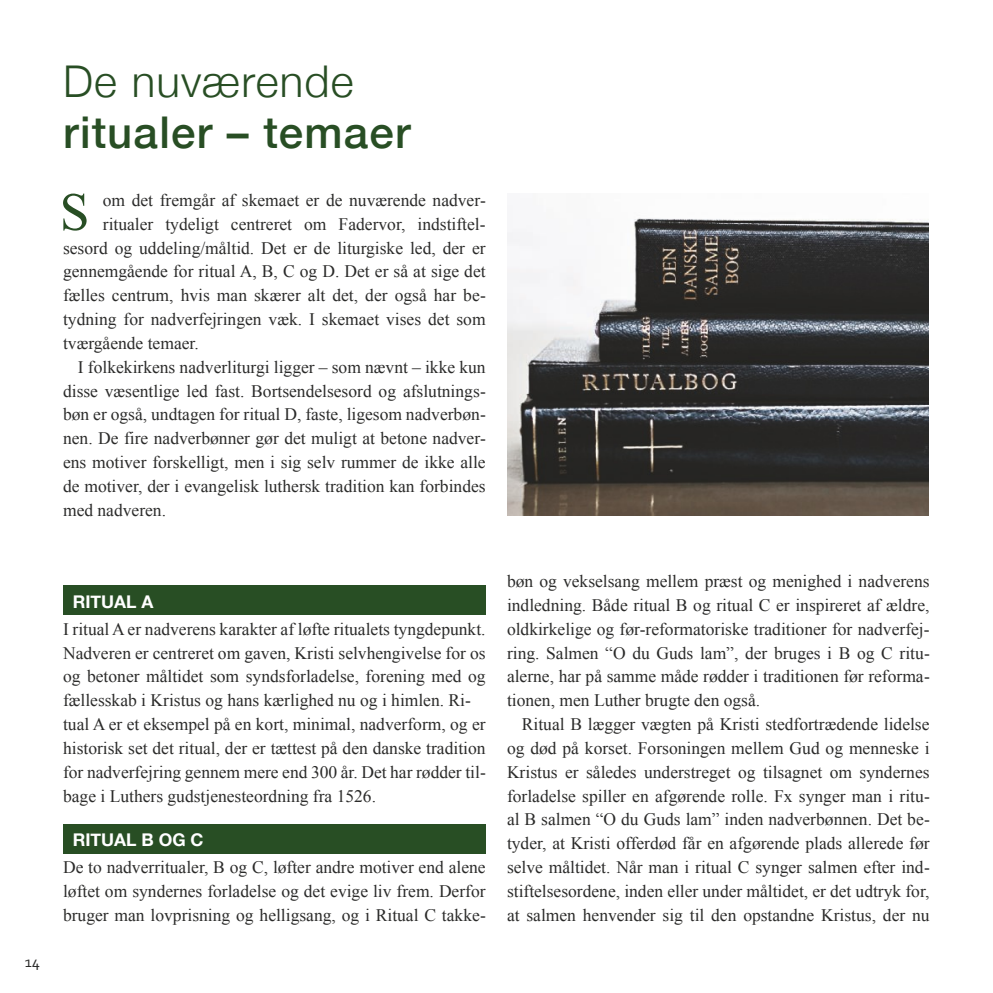
<style>
.page{position:relative;width:993px;height:993px;background:#fff}
.page>*{position:absolute;margin:0;border:0;box-sizing:border-box;transform-origin:0 0}
.t1{font:53.38px "Times New Roman";color:#284e24}
.t2{font:500 43.75px "Helvetica Neue";letter-spacing:.03em;color:#284e24}
.t3{font:300 43.75px "Helvetica Neue";letter-spacing:.03em;color:#284e24}
.t4{font:17.5px/23.8px "Times New Roman";color:#2b2b2a;text-align:justify}
.t5{font:700 17.5px "Helvetica Neue";color:#fff}
.t6{font:15.75px "Corbel";color:#2b2b2a}
</style>
<div class="page">
<img style="left:507px;top:218px;width:420px;height:297px">
<div style="left:63px;top:585px;width:423px;height:29px;background:#284e24"></div>
<div style="left:63px;top:824px;width:423px;height:29px;background:#284e24"></div>
<h2 class="t3" style="left:63px;top:46px;width:292px">De nuværende</h2>
<h2 class="t2" style="left:63px;top:97px;width:349px">ritualer – temaer</h2>
<h1 class="t1" style="left:60px;top:176px;width:31px">S</h1>
<p class="t4" style="left:103px;top:188px;width:384px">om det fremgår af skemaet er de nuværende nadver-</p>
<p class="t4" style="left:103px;top:212px;width:384px">ritualer tydeligt centreret om Fadervor, indstiftel-</p>
<p class="t4" style="left:63px;top:235px;width:424px">sesord og uddeling/måltid. Det er de liturgiske led, der er</p>
<p class="t4" style="left:63px;top:259px;width:424px">gennemgående for ritual A, B, C og D. Det er så at sige det</p>
<p class="t4" style="left:63px;top:283px;width:424px">fælles centrum, hvis man skærer alt det, der også har be-</p>
<p class="t4" style="left:63px;top:307px;width:424px">tydning for nadverfejringen væk. I skemaet vises det som</p>
<p class="t4" style="left:63px;top:331px;width:137px">tværgående temaer.</p>
<p class="t4" style="left:78px;top:354px;width:409px">I folkekirkens nadverliturgi ligger – som nævnt – ikke kun</p>
<p class="t4" style="left:63px;top:378px;width:424px">disse væsentlige led fast. Bortsendelsesord og afslutnings-</p>
<p class="t4" style="left:63px;top:402px;width:424px">bøn er også, undtagen for ritual D, faste, ligesom nadverbøn-</p>
<p class="t4" style="left:63px;top:426px;width:424px">nen. De fire nadverbønner gør det muligt at betone nadver-</p>
<p class="t4" style="left:63px;top:450px;width:424px">ens motiver forskelligt, men i sig selv rummer de ikke alle</p>
<p class="t4" style="left:63px;top:473px;width:424px">de motiver, der i evangelisk luthersk tradition kan forbindes</p>
<p class="t4" style="left:63px;top:497px;width:104px">med nadveren.</p>
<p class="t6" style="left:25px;top:952px;width:17px">14</p>
<p class="t5" style="left:73px;top:588px;width:82px">RITUAL A</p>
<p class="t4" style="left:63px;top:616px;width:424px;text-align:left">I ritual A er nadverens karakter af løfte ritualets tyngdepunkt.<br>Nadveren er centreret om gaven, Kristi selvhengivelse for os og betoner måltidet som syndsforladelse, forening med og fællesskab i Kristus og hans kærlighed nu og i himlen. Ri&shy;tual A er et eksempel på en kort, minimal, nadverform, og er historisk set det ritual, der er tættest på den danske tradition for nadverfejring gennem mere end 300 år. Det har rødder til&shy;bage i Luthers gudstjenesteordning fra 1526.</p>
<p class="t5" style="left:73px;top:826px;width:132px">RITUAL B OG C</p>
<p class="t4" style="left:63px;top:854px;width:424px">De to nadverritualer, B og C, løfter andre motiver end alene løftet om syndernes forladelse og det evige liv frem. Derfor bruger man lovprisning og helligsang, og i Ritual C takke-</p>
<p class="t4" style="left:507px;top:569px;width:424px">bøn og vekselsang mellem præst og menighed i nadverens indledning. Både ritual B og ritual C er inspireret af ældre, oldkirkelige og før-reformatoriske traditioner for nadverfej&shy;ring. Salmen “O du Guds lam”, der bruges i B og C ritu&shy;alerne, har på samme måde rødder i traditionen før reforma&shy;tionen, men Luther brugte den også.</p>
<p class="t4" style="left:507px;top:711px;width:424px;text-indent:15px">Ritual B lægger vægten på Kristi stedfortrædende lidelse og død på korset. Forsoningen mellem Gud og menneske i Kristus er således understreget og tilsagnet om syndernes forladelse spiller en afgørende rolle. Fx synger man i ritu&shy;al B salmen “O du Guds lam” inden nadverbønnen. Det be&shy;tyder, at Kristi offerdød får en afgørende plads allerede før selve måltidet. Når man i ritual C synger salmen efter ind&shy;stiftelsesordene, inden eller under måltidet, er det udtryk for, at salmen henvender sig til den opstandne Kristus, der nu</p>
</div>
